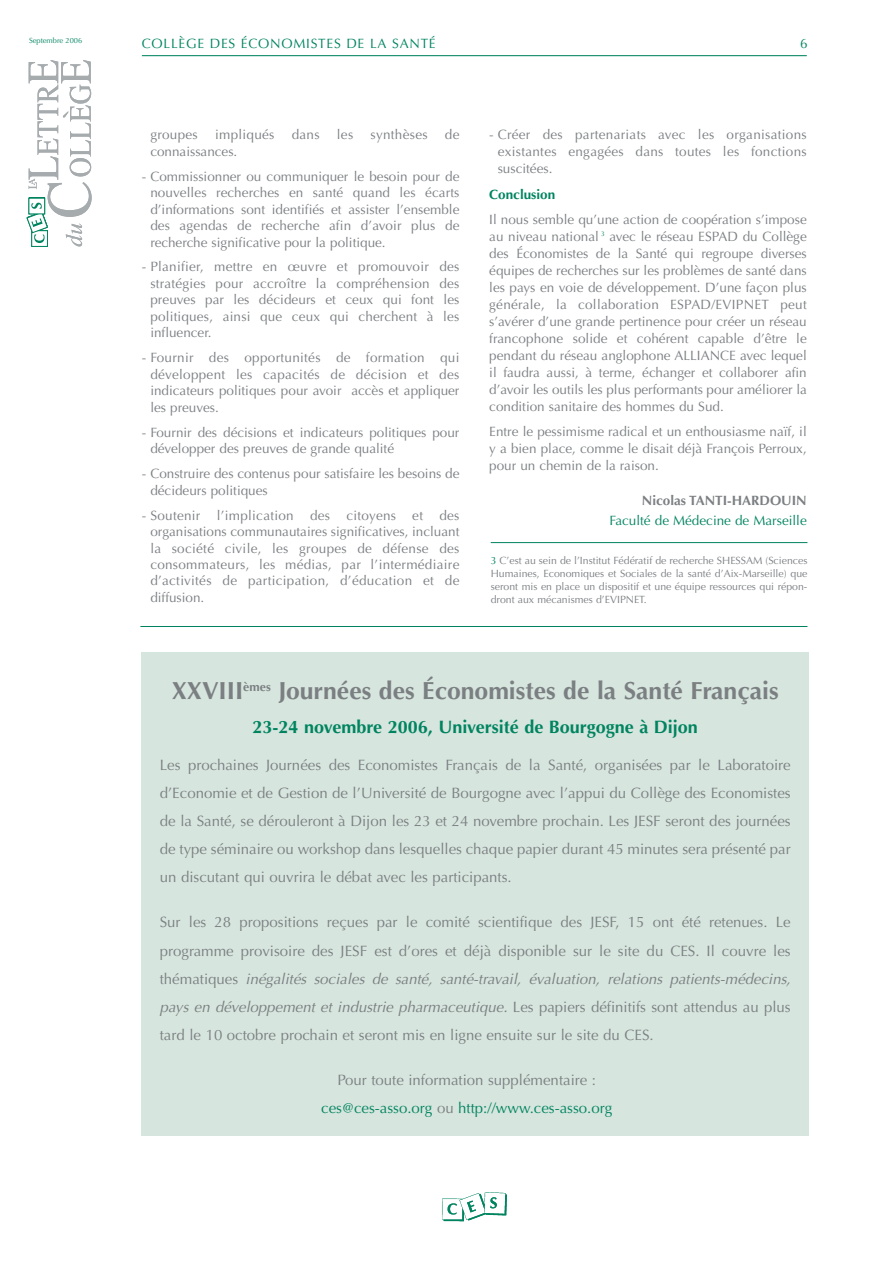
<style>
.page{position:relative;width:893px;height:1263px;background:#fff}
.page>*{position:absolute;margin:0;border:0;box-sizing:border-box;transform-origin:0 0}
.t1{font:700 24.75px "Optima";color:#7b7f82}
.t2{font:700 18px "Optima";color:#008460}
.t3{font:15px/28px "Optima";color:#7b7f82;text-align:justify}
.t4{font:15px/28px "Optima";color:#008460;text-align:center}
.t5{font:13.5px/16.5px "Optima";color:#7b7f82;text-align:justify}
.t6{font:13.5px "Optima";letter-spacing:.055em;color:#008460}
.t7{font:13.5px "Optima";color:#008460}
.t8{font:13.5px "Optima";letter-spacing:.02em;color:#7b7f82}
.t9{font:700 13.5px "Optima";color:#7b7f82}
.t10{font:700 13.5px "Optima";color:#008460}
.t11{font:10.5px/12.9px "Optima";color:#7b7f82;text-align:justify}
.t12{font:7.5px "Optima";color:#008460}
.s1{color:#008460}
.s2{font-style:italic}
.s3{color:#7b7f82}
</style>
<div class="page">
<img style="left:442px;top:1192px;width:65px;height:30px">
<hr style="left:142px;top:55px;width:664px;height:1px;background:#008460">
<svg style="left:27px;top:60px;width:65px;height:186px"></svg>
<hr style="left:490px;top:542px;width:317px;height:1px;background:#008460">
<div style="left:141px;top:652px;width:668px;height:483px;background:#d6e5dd"></div>
<hr style="left:140px;top:626px;width:667px;height:1px;background:#008460">
<p class="t12" style="left:29px;top:38px;width:55px">Septembre 2006</p>
<p class="t6" style="left:142px;top:38px;width:295px">COLLÈGE DES ÉCONOMISTES DE LA SANTÉ</p>
<p class="t6" style="left:800px;top:38px;width:9px">6</p>
<p class="t8" style="left:150px;top:129px;width:49px">groupes</p>
<p class="t8" style="left:215px;top:129px;width:61px">impliqués</p>
<p class="t5" style="left:292px;top:128px;width:29px">dans</p>
<p class="t5" style="left:337px;top:128px;width:18px">les</p>
<p class="t8" style="left:370px;top:129px;width:59px">synthèses</p>
<p class="t5" style="left:445px;top:128px;width:16px">de</p>
<p class="t5" style="left:150px;top:144px;width:89px">connaissances.</p>
<p class="t5" style="left:150px;top:169px;width:310px;text-indent:-8px">- Commissionner ou communiquer le besoin pour de nouvelles recherches en santé quand les écarts d’informations sont identifiés et assister l’ensemble des agendas de recherche afin d’avoir plus de recherche significative pour la politique.</p>
<p class="t5" style="left:150px;top:260px;width:310px;text-indent:-8px">- Planifier, mettre en œuvre et promouvoir des stratégies pour accroître la compréhension des preuves par les décideurs et ceux qui font les politiques, ainsi que ceux qui cherchent à les influencer.</p>
<p class="t5" style="left:150px;top:351px;width:310px;text-indent:-8px">- Fournir des opportunités de formation qui développent les capacités de décision et des indicateurs politiques pour avoir accès et appliquer les preuves.</p>
<p class="t5" style="left:150px;top:425px;width:310px;text-indent:-8px">- Fournir des décisions et indicateurs politiques pour développer des preuves de grande qualité</p>
<p class="t5" style="left:150px;top:467px;width:310px;text-indent:-8px">- Construire des contenus pour satisfaire les besoins de décideurs politiques</p>
<p class="t5" style="left:150px;top:508px;width:310px;text-indent:-8px">- Soutenir l’implication des citoyens et des organisations communautaires significatives, incluant la société civile, les groupes de défense des consommateurs, les médias, par l’intermédiaire d’activités de participation, d’éducation et de diffusion.</p>
<p class="t5" style="left:497px;top:127px;width:310px;line-height:17px;text-indent:-8px">- Créer des partenariats avec les organisations existantes engagées dans toutes les fonctions suscitées.</p>
<p class="t10" style="left:489px;top:188px;width:68px">Conclusion</p>
<p class="t5" style="left:489px;top:212px;width:319px;line-height:17px">Il nous semble qu’une action de coopération s’impose au niveau national <sup>3</sup> avec le réseau ESPAD du Collège des Économistes de la Santé qui regroupe diverses équipes de recherches sur les problèmes de santé dans les pays en voie de développement. D’une façon plus générale, la collaboration ESPAD/EVIPNET peut s’avérer d’une grande pertinence pour créer un réseau francophone solide et cohérent capable d’être le pendant du réseau anglophone ALLIANCE avec lequel il faudra aussi, à terme, échanger et collaborer afin d’avoir les outils les plus performants pour améliorer la condition sanitaire des hommes du Sud.</p>
<p class="t5" style="left:489px;top:424px;width:319px;line-height:17px">Entre le pessimisme radical et un enthousiasme naïf, il y a bien place, comme le disait déjà François Perroux, pour un chemin de la raison.</p>
<p class="t9" style="left:641px;top:495px;width:166px">Nicolas TANTI-HARDOUIN</p>
<p class="t7" style="left:609px;top:514px;width:199px">Faculté de Médecine de Marseille</p>
<p class="t11" style="left:490px;top:555px;width:318px"><span class="s1">3</span> C’est au sein de l’Institut Fédératif de recherche SHESSAM (Sciences Humaines, Economiques et Sociales de la santé d’Aix-Marseille) que seront mis en place un dispositif et une équipe ressources qui répon&shy;dront aux mécanismes d’EVIPNET.</p>
<h1 class="t1" style="left:172px;top:680px;width:608px">XXVIII<sup>èmes</sup> Journées des Économistes de la Santé Français</h1>
<h2 class="t2" style="left:252px;top:719px;width:447px">23-24 novembre 2006, Université de Bourgogne à Dijon</h2>
<p class="t3" style="left:160px;top:753px;width:632px">Les prochaines Journées des Economistes Français de la Santé, organisées par le Laboratoire d’Economie et de Gestion de l’Université de Bourgogne avec l’appui du Collège des Economistes de la Santé, se dérouleront à Dijon les 23 et 24 novembre prochain. Les JESF seront des journées de type séminaire ou workshop dans lesquelles chaque papier durant 45 minutes sera présenté par un discutant qui ouvrira le débat avec les participants.</p>
<p class="t3" style="left:160px;top:910px;width:632px">Sur les 28 propositions reçues par le comité scientifique des JESF, 15 ont été retenues. Le programme provisoire des JESF est d’ores et déjà disponible sur le site du CES. Il couvre les thématiques <span class="s2">inégalités sociales de santé, santé-travail, évaluation, relations patients-médecins, pays en développement et industrie pharmaceutique.</span> Les papiers définitifs sont attendus au plus tard le 10 octobre prochain et seront mis en ligne ensuite sur le site du CES.</p>
<p class="t4" style="left:321px;top:1067px;width:292px"><span class="s3">Pour toute information supplémentaire : </span>ces@ces-asso.org <span class="s3">ou</span> http://www.ces-asso.org</p>
</div>
